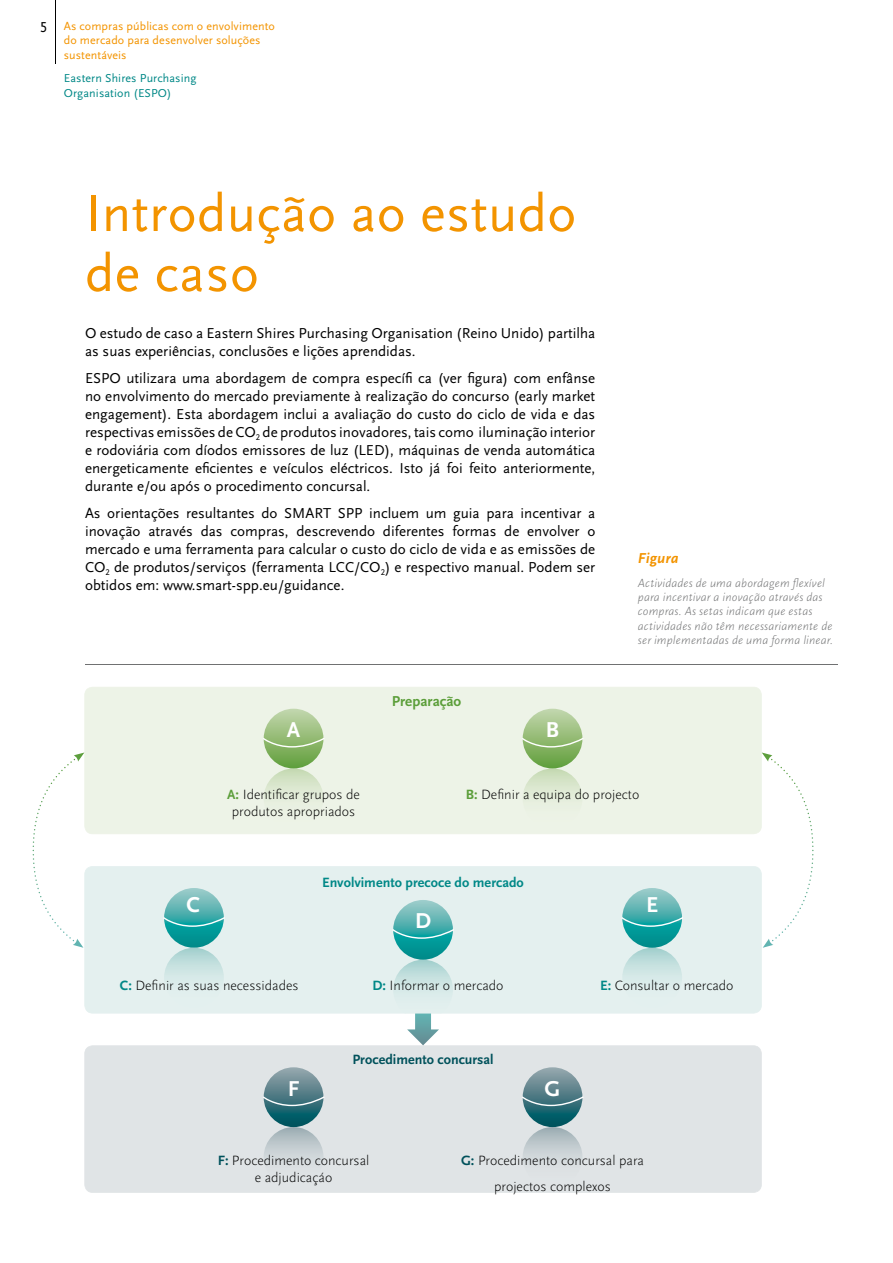
<style>
.page{position:relative;width:893px;height:1263px;background:#fff}
.page>*{position:absolute;margin:0;border:0;box-sizing:border-box;transform-origin:0 0}
.t1{font:54px/60px "Scala Sans Pro";letter-spacing:.01em;color:#f39400}
.t2{font:700 22.5px "Scala Sans Pro";color:#fff}
.t3{font:15px/18px "Scala Sans Pro";color:#000;text-align:justify}
.t4{font:700 15px "Scala Sans OT";color:#5c9e3a}
.t5{font:italic 700 15px "Scala Sans Pro";letter-spacing:.01em;color:#f39400}
.t6{font:300 14.1px/16.8px "Scala Sans Pro";color:#000;text-align:center}
.t7{font:700 14.1px "Scala Sans OT";color:#008887}
.t8{font:700 14.1px "Scala Sans OT";color:#00515b}
.t9{font:italic 300 12px/14.4px "Scala Sans OT";letter-spacing:.015em;color:#707172}
.t10{font:12px/14.4px "Scala Sans Pro";letter-spacing:.01em;color:#f39400}
.t11{font:12px/14.4px "Scala Sans Pro";letter-spacing:.01em;color:#008887}
.s1{font-weight:700;color:#5c9e3a}
.s2{font-weight:700;color:#008887}
.s3{font-weight:700;color:#00515b}
</style>
<div class="page">
<hr style="left:55px;top:0;width:1px;height:64px;background:#000">
<hr style="left:85px;top:664px;width:753px;height:1px;background:#707172">
<div style="left:84px;top:687px;width:678px;height:147px;background:#edf3e7"></div>
<div style="left:84px;top:866px;width:678px;height:147px;background:#e4f0ef"></div>
<div style="left:84px;top:1045px;width:678px;height:148px;background:#e0e4e6"></div>
<div style="left:264px;top:768px;width:59px;height:60px;background:linear-gradient(to bottom,#cddebd,#f3f7ef);border-radius:30px"></div>
<svg style="left:264px;top:709px;width:59px;height:59px;background:#93bb76"></svg>
<svg style="left:263px;top:738px;width:62px;height:9px"></svg>
<div style="left:523px;top:768px;width:59px;height:60px;background:linear-gradient(to bottom,#cddebd,#f3f7ef);border-radius:30px"></div>
<svg style="left:523px;top:709px;width:59px;height:59px;background:#93bb76"></svg>
<svg style="left:522px;top:738px;width:62px;height:9px"></svg>
<svg style="left:164px;top:888px;width:60px;height:60px;background:#43acaa"></svg>
<svg style="left:163px;top:917px;width:62px;height:10px"></svg>
<div style="left:164px;top:948px;width:60px;height:59px;background:linear-gradient(to bottom,#b0d6d4,#f0f6f6);border-radius:30px"></div>
<svg style="left:393px;top:900px;width:60px;height:60px;background:#44acaa"></svg>
<svg style="left:392px;top:929px;width:62px;height:10px"></svg>
<div style="left:622px;top:948px;width:60px;height:59px;background:linear-gradient(to bottom,#b0d6d4,#f0f6f6);border-radius:30px"></div>
<svg style="left:622px;top:888px;width:60px;height:60px;background:#44acaa"></svg>
<svg style="left:621px;top:917px;width:62px;height:10px"></svg>
<div style="left:264px;top:1127px;width:59px;height:60px;background:linear-gradient(to bottom,#a9b7bd,#ebedee);border-radius:30px"></div>
<svg style="left:264px;top:1067px;width:59px;height:60px;background:#497c85"></svg>
<svg style="left:263px;top:1096px;width:62px;height:10px"></svg>
<div style="left:523px;top:1127px;width:59px;height:60px;background:linear-gradient(to bottom,#a9b7bd,#ebedee);border-radius:30px"></div>
<svg style="left:523px;top:1067px;width:59px;height:60px;background:#497c85"></svg>
<svg style="left:522px;top:1096px;width:62px;height:10px"></svg>
<svg style="left:393px;top:960px;width:60px;height:85px"></svg>
<svg style="left:33px;top:752px;width:51px;height:196px"></svg>
<svg style="left:762px;top:752px;width:51px;height:196px"></svg>
<p class="t3" style="left:40px;top:18px;width:9px">5</p>
<p class="t10" style="left:64px;top:19px;width:213px">As compras públicas com o envolvimento do mercado para desenvolver soluções sustentáveis</p>
<p class="t11" style="left:64px;top:71px;width:134px">Eastern Shires Purchasing<br>Organisation (ESPO)</p>
<h1 class="t1" style="left:85px;top:183px;width:493px">Introdução ao estudo de caso</h1>
<p class="t3" style="left:85px;top:324px;width:512px">O estudo de caso a Eastern Shires Purchasing Organisation (Reino Unido) partilha as suas experiências, conclusões e lições aprendidas.</p>
<p class="t3" style="left:85px;top:369px;width:512px">ESPO utilizara uma abordagem de compra específi ca (ver figura) com enfânse no envolvimento do mercado previamente à realização do concurso (early market engagement). Esta abordagem inclui a avaliação do custo do ciclo de vida e das respectivas emissões de CO<sub>2</sub> de produtos inovadores, tais como iluminação interior e rodoviária com díodos emissores de luz (LED), máquinas de venda automática energeticamente eficientes e veículos eléctricos. Isto já foi feito anteriormente, durante e/ou após o procedimento concursal.</p>
<p class="t3" style="left:85px;top:504px;width:512px">As orientações resultantes do SMART SPP incluem um guia para incentivar a inovação através das compras, descrevendo diferentes formas de envolver o mercado e uma ferramenta para calcular o custo do ciclo de vida e as emissões de CO<sub>2</sub> de produtos/serviços (ferramenta LCC/CO<sub>2</sub>) e respectivo manual. Podem ser obtidos em: www.smart-spp.eu/guidance.</p>
<h2 class="t2" style="left:287px;top:717px;width:15px">A</h2>
<p class="t4" style="left:392px;top:692px;width:71px">preparação</p>
<h2 class="t2" style="left:546px;top:717px;width:15px">B</h2>
<p class="t5" style="left:638px;top:549px;width:42px">Figura</p>
<p class="t9" style="left:638px;top:575px;width:197px">Actividades de uma abordagem flexível para incentivar a inovação através das compras. As setas indicam que estas actividades não têm necessariamente de ser implementadas de uma forma linear.</p>
<p class="t6" style="left:227px;top:786px;width:134px"><span class="s1">A:</span> Identificar grupos de produtos apropriados</p>
<p class="t6" style="left:466px;top:786px;width:175px"><span class="s1">B:</span> Definir a equipa do projecto</p>
<h2 class="t2" style="left:186px;top:892px;width:15px">C</h2>
<p class="t6" style="left:120px;top:977px;width:180px"><span class="s2">C:</span> Definir as suas necessidades</p>
<p class="t7" style="left:322px;top:874px;width:203px">Envolvimento precoce do mercado</p>
<h2 class="t2" style="left:415px;top:908px;width:17px">D</h2>
<p class="t6" style="left:373px;top:977px;width:133px"><span class="s2">D:</span> Informar o mercado</p>
<p class="t8" style="left:352px;top:1051px;width:143px">procedimento concursal</p>
<h2 class="t2" style="left:288px;top:1075px;width:13px">F</h2>
<h2 class="t2" style="left:545px;top:1075px;width:17px">G</h2>
<h2 class="t2" style="left:646px;top:892px;width:14px">E</h2>
<p class="t6" style="left:600px;top:977px;width:135px"><span class="s2">E:</span> Consultar o mercado</p>
<p class="t6" style="left:218px;top:1152px;width:153px"><span class="s3">F:</span> Procedimento concursal e adjudicaçáo</p>
<p class="t6" style="left:461px;top:1148px;width:185px;line-height:25.3px"><span class="s3">G:</span> Procedimento concursal para projectos complexos</p>
</div>
